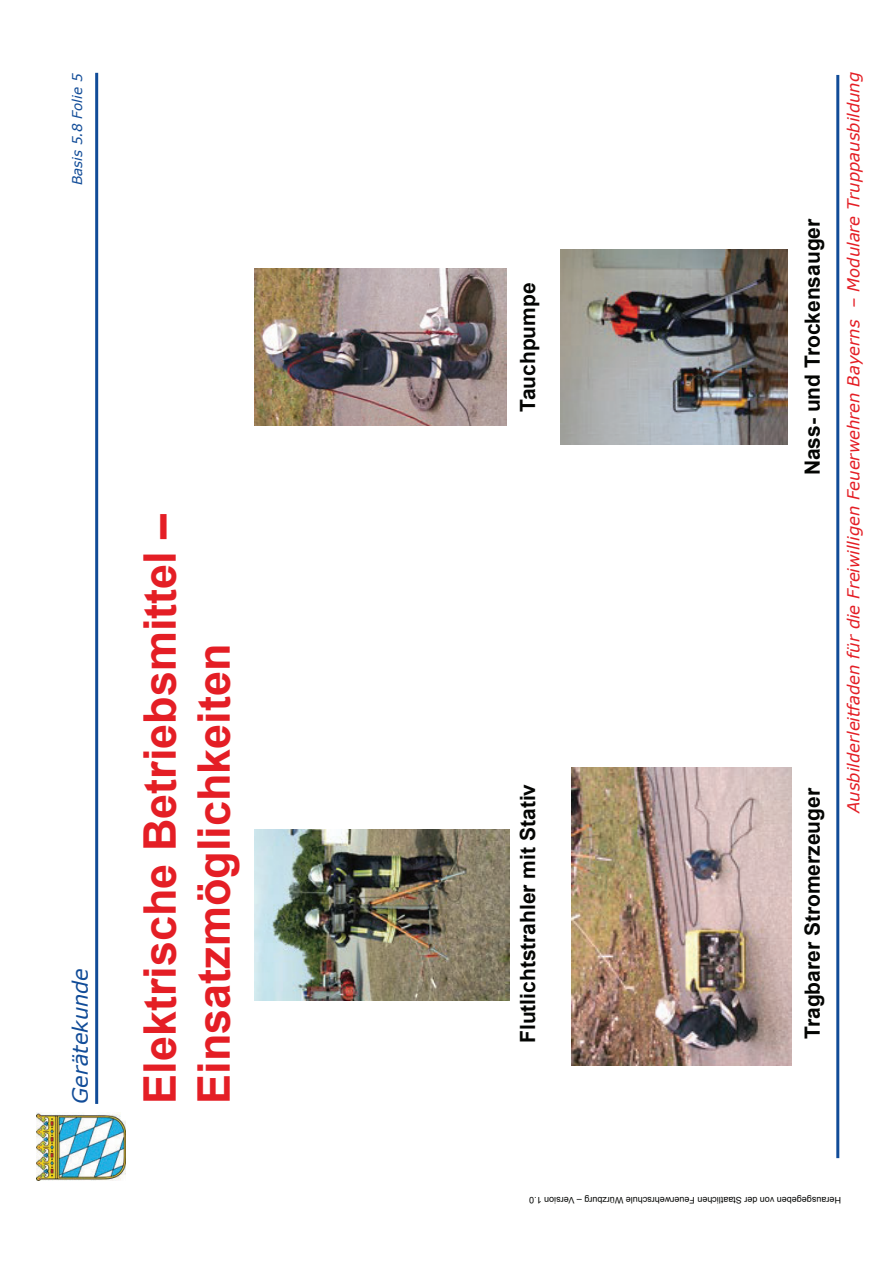
<style>
.page{position:relative;width:893px;height:1263px;background:#fff}
.page>*{position:absolute;margin:0;border:0;box-sizing:border-box;transform-origin:0 0}
.t1{font:700 45px/54px "Arial";color:#e41e25}
.t2{font:700 21px "Arial";color:#040503}
.t3{font:italic 21px "Verdana";color:#114c98}
.t4{font:italic 16.5px "Verdana";color:#e41e25}
.t5{font:italic 13.5px "Verdana";color:#114c98}
.t6{font:9px "Arial";color:#040503}
</style>
<div class="page">
<hr style="left:95px;top:73px;width:3px;height:1031px;background:#114c98">
<hr style="left:836px;top:75px;width:3px;height:1083px;background:#114c98">
<img style="left:36px;top:1113px;width:89px;height:67px">
<img style="left:560px;top:250px;width:227px;height:194px">
<img style="left:254px;top:829px;width:256px;height:171px">
<img style="left:571px;top:768px;width:221px;height:298px">
<img style="left:254px;top:268px;width:252px;height:158px">
<p class="t5" style="left:68px;top:185px;width:113px;rotate:-90deg">Basis 5.8 Folie 5</p>
<p class="t3" style="left:67px;top:1104px;width:137px;rotate:-90deg">Gerätekunde</p>
<h1 class="t1" style="left:133px;top:1104px;width:592px;rotate:-90deg">Elektrische Betriebsmittel –<br>Einsatzmöglichkeiten</h1>
<p class="t2" style="left:516px;top:412px;width:131px;rotate:-90deg">Tauchpumpe</p>
<p class="t2" style="left:516px;top:1043px;width:261px;rotate:-90deg">Flutlichtstrahler mit Stativ</p>
<p class="t2" style="left:801px;top:475px;width:259px;rotate:-90deg">Nass- und Trockensauger</p>
<p class="t2" style="left:801px;top:1039px;width:253px;rotate:-90deg">Tragbarer Stromerzeuger</p>
<p class="t4" style="left:843px;top:813px;width:742px;rotate:-90deg">Ausbilderleitfaden für die Freiwilligen Feuerwehren Bayerns – Modulare Truppausbildung</p>
<p class="t6" style="left:841px;top:1205px;width:313px;rotate:-180deg">Herausgegeben von der Staatlichen Feuerwehrschule Würzburg – Version 1.0</p>
</div>
